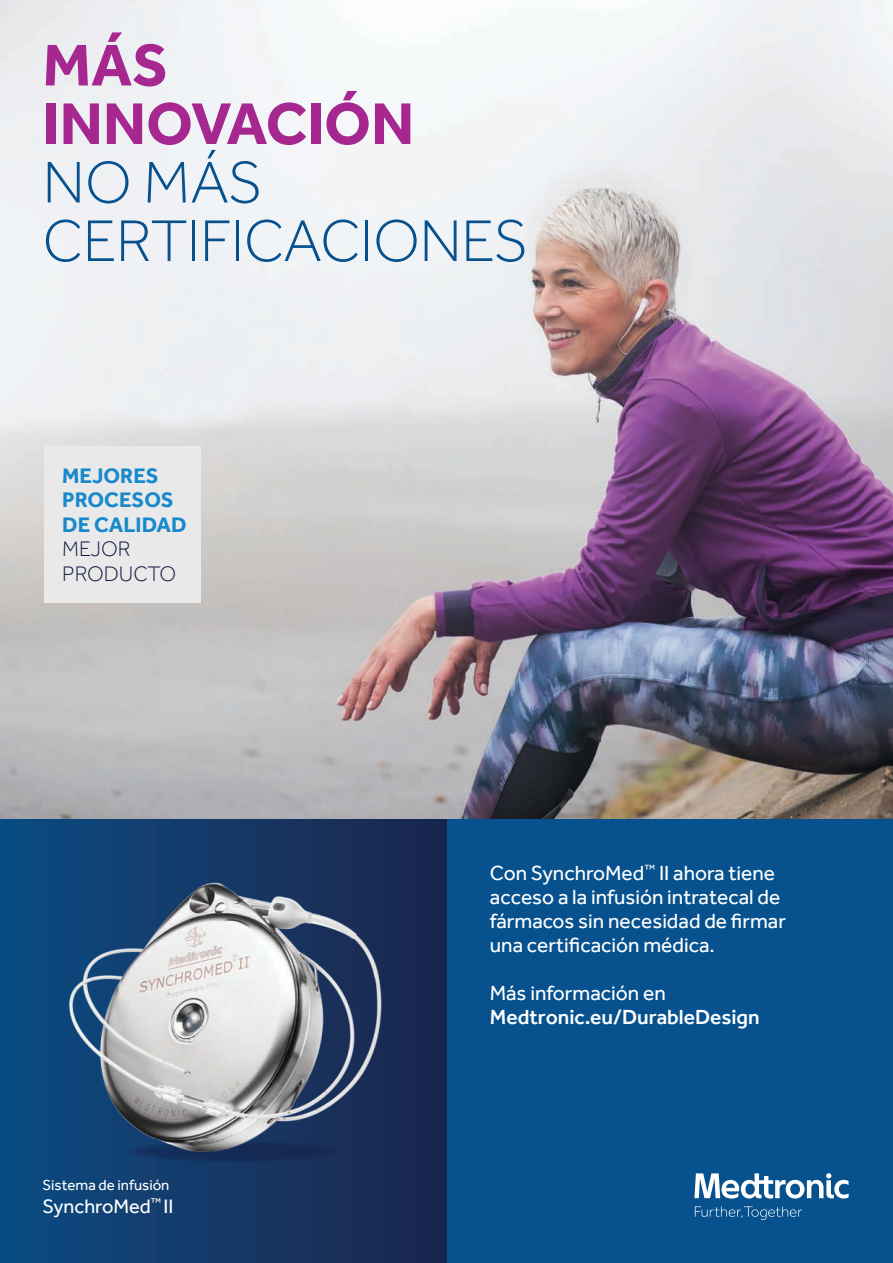
<style>
.page{position:relative;width:893px;height:1263px;background:#fff}
.page>*{position:absolute;margin:0;border:0;box-sizing:border-box;transform-origin:0 0}
.t1{font:300 60.75px/58.5px "Effra";letter-spacing:-.01em;color:#07528e}
.t2{font:700 60.75px/58.5px "Effra";color:#a62790}
.t3{font:700 21.6px/24.6px "Effra";color:#1889cb}
.t4{font:300 21.6px/24.6px "Effra";color:#131c42}
.t5{font:21px/24px "Effra";color:#fff}
.t6{font:500 21px "Effra";color:#fff}
.t7{font:20.1px "Effra";color:#fff}
.t8{font:15px "Effra";color:#fff}
</style>
<div class="page">
<img style="left:0;top:0;width:893px;height:819px">
<div style="left:446px;top:819px;width:447px;height:444px;background:#07528e"></div>
<div style="left:0;top:819px;width:446px;height:444px;background:linear-gradient(to right,#0b4c83,#1c254b)"></div>
<img style="left:50px;top:864px;width:348px;height:344px">
<div style="left:45px;top:446px;width:156px;height:157px;background:#e9e9e9"></div>
<svg style="left:694px;top:1173px;width:155px;height:47px"></svg>
<h1 class="t2" style="left:43px;top:35px;width:373px">MÁS<br>INNOVACIÓN</h1>
<h1 class="t1" style="left:43px;top:153px;width:487px">NO MÁS<br>CERTIFICACIONES</h1>
<p class="t3" style="left:62px;top:463px;width:126px">MEJORES<br>PROCESOS<br>DE CALIDAD</p>
<p class="t4" style="left:62px;top:537px;width:115px">MEJOR<br>PRODUCTO</p>
<p class="t8" style="left:43px;top:1176px;width:128px">Sistema de infusión</p>
<p class="t7" style="left:43px;top:1195px;width:132px">SynchroMed<sup>™</sup> II</p>
<p class="t5" style="left:490px;top:861px;width:298px">Con SynchroMed<sup>™</sup> II ahora tiene acceso a la infusión intratecal de fármacos sin necesidad de firmar una certificación médica.</p>
<p class="t5" style="left:490px;top:981px;width:177px">Más información en</p>
<p class="t6" style="left:490px;top:1005px;width:271px">Medtronic.eu/DurableDesign</p>
</div>
